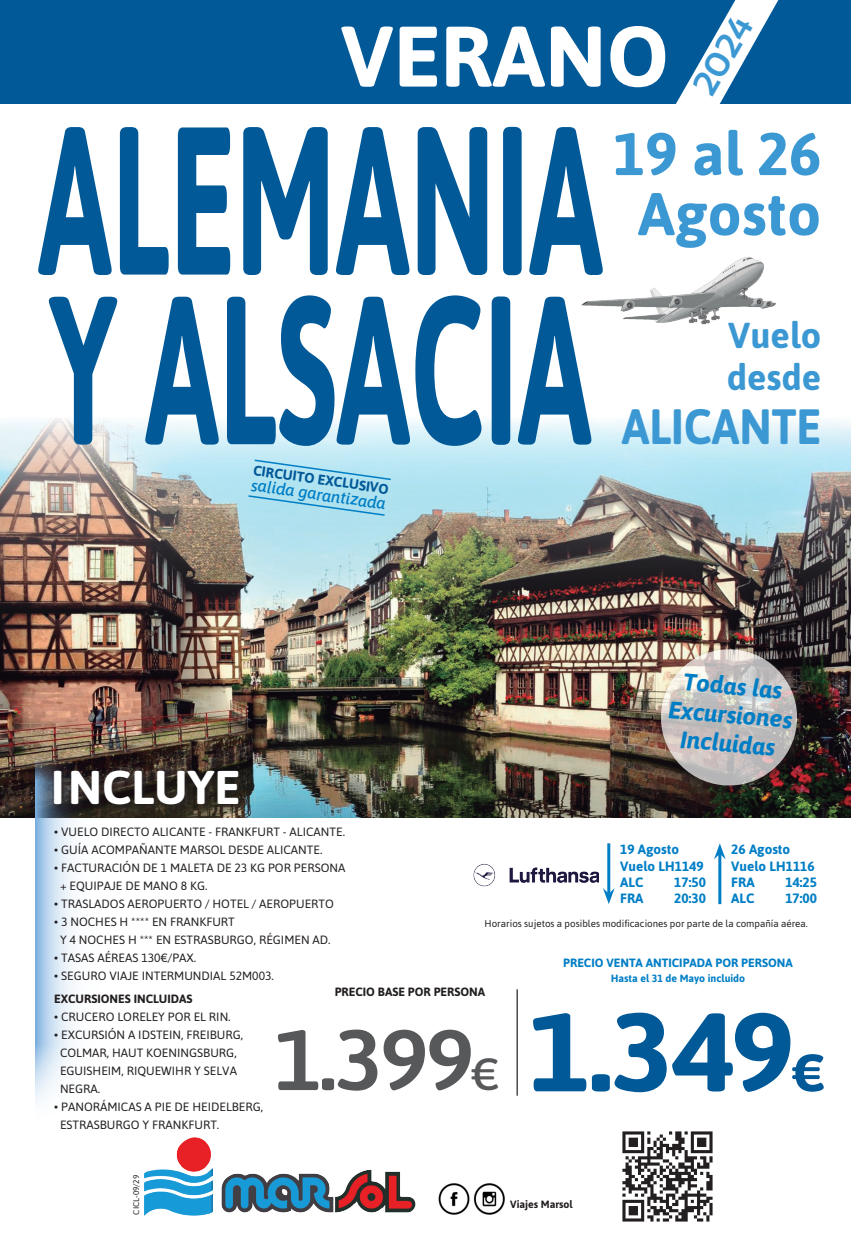
<style>
.page{position:relative;width:851px;height:1234px;background:#fff}
.page>*{position:absolute;margin:0;border:0;box-sizing:border-box;transform-origin:0 0}
.t1{font:700 210px "Asap";color:#015998;scale:.57 1}
.t2{font:700 111px "Asap";color:#015998;scale:1.06 1}
.t3{font:600 85.5px "Asap";color:#57585a;scale:1.06 1}
.t4{font:700 85.5px "Asap";color:#fff}
.t5{font:700 60px "Asap";color:#3b98d3}
.t6{font:700 49.5px "Asap";color:#3b98d3;scale:.91 1}
.t7{font:700 47.25px "Asap";color:#fff}
.t8{font:700 36px "Asap";color:#3b98d3}
.t9{font:700 34.5px "Sansation";color:#3b98d3}
.t10{font:italic 700 24px "Asap";color:#007ec5}
.t11{font:italic 500 16.65px "Asap";color:#007ec5}
.t12{font:700 13.95px "Asap";color:#015998}
.t13{font:700 13.5px "Asap";color:#007ec5}
.t14{font:12px "Asap";color:#231f20}
.t15{font:700 12px "Asap";color:#231f20}
.t16{font:700 12px "Asap";color:#007ec5}
.t17{font:700 10.5px "Asap";color:#007ec5}
.t18{font:700 10.5px "Asap";color:#231f20}
.t19{font:9.75px "Asap";color:#231f20}
.t20{font:8.25px "Asap";color:#231f20}
.s1{font-size:52.5px}
.s2{font-weight:500;font-size:45px}
</style>
<div class="page">
<img style="left:0;top:419px;width:850px;height:398px">
<div style="left:111px;top:1105px;width:350px;height:128px;background:#fff;opacity:.5"></div>
<img style="left:176px;top:1136px;width:37px;height:36px">
<img style="left:436px;top:1181px;width:69px;height:33px">
<img style="left:581px;top:256px;width:195px;height:69px">
<div style="left:0;top:0;width:850px;height:104px;background:#015998"></div>
<svg style="left:676px;top:0;width:102px;height:104px"></svg>
<svg style="left:253px;top:458px;width:139px;height:23px;background:#acdff0"></svg>
<svg style="left:247px;top:494px;width:139px;height:22px;background:#a2daec"></svg>
<svg style="left:35px;top:747px;width:90px;height:377px"></svg>
<div style="left:52px;top:768px;width:194px;height:43px;background:#231f20;opacity:.75"></div>
<hr style="left:516px;top:989px;width:1px;height:106px;background:#231f20">
<img style="left:622px;top:1131px;width:91px;height:91px">
<hr style="left:607px;top:843px;width:3px;height:50px;background:#007ec5">
<svg style="left:603px;top:887px;width:11px;height:16px"></svg>
<hr style="left:718px;top:853px;width:3px;height:50px;background:#007ec5">
<svg style="left:714px;top:843px;width:11px;height:16px"></svg>
<img style="left:473px;top:864px;width:125px;height:22px">
<div style="left:656px;top:644px;width:152px;height:152px;background:#231f20;opacity:.75"></div>
<img style="left:657px;top:646px;width:143px;height:142px">
<p class="t4" style="left:341px;top:7px;width:329px">VERANO</p>
<p class="t9" style="left:684px;top:82px;width:86px;rotate:-60deg">2024</p>
<p class="t1" style="left:38px;top:78px;width:991px">ALEMANIA</p>
<p class="t1" style="left:50px;top:248px;width:951px">Y ALSACIA</p>
<p class="t12" style="left:254px;top:462px;width:138px;rotate:8deg">CIRCUITO EXCLUSIVO</p>
<p class="t11" style="left:253px;top:473px;width:137px;rotate:8deg">salida garantizada</p>
<p class="t5" style="left:613px;top:119px;width:209px">19 al 26</p>
<p class="t5" style="left:638px;top:179px;width:185px">Agosto</p>
<p class="t8" style="left:728px;top:314px;width:94px">Vuelo</p>
<p class="t8" style="left:726px;top:356px;width:96px">desde</p>
<p class="t6" style="left:621px;top:398px;width:221px">ALICANTE</p>
<p class="t7" style="left:51px;top:760px;width:191px">INCLUYE</p>
<p class="t10" style="left:684px;top:667px;width:101px;rotate:5deg">Todas las</p>
<p class="t10" style="left:669px;top:695px;width:126px;rotate:5deg">Excursiones</p>
<p class="t10" style="left:681px;top:725px;width:97px;rotate:5deg">Incluidas</p>
<p class="t14" style="left:54px;top:824px;width:292px">• VUELO DIRECTO ALICANTE - FRANKFURT - ALICANTE.</p>
<p class="t14" style="left:54px;top:842px;width:270px">• GUÍA ACOMPAÑANTE MARSOL DESDE ALICANTE.</p>
<p class="t14" style="left:54px;top:860px;width:292px">• FACTURACIÓN DE 1 MALETA DE 23 KG POR PERSONA</p>
<p class="t14" style="left:60px;top:878px;width:149px">+ EQUIPAJE DE MANO 8 KG.</p>
<p class="t14" style="left:54px;top:896px;width:281px">• TRASLADOS AEROPUERTO / HOTEL / AEROPUERTO</p>
<p class="t14" style="left:54px;top:914px;width:182px">• 3 NOCHES H **** EN FRANKFURT</p>
<p class="t14" style="left:60px;top:932px;width:272px">Y 4 NOCHES H *** EN ESTRASBURGO, RÉGIMEN AD.</p>
<p class="t14" style="left:54px;top:950px;width:143px">• TASAS AÉREAS 130€/PAX.</p>
<p class="t14" style="left:54px;top:968px;width:221px">• SEGURO VIAJE INTERMUNDIAL 52M003.</p>
<p class="t15" style="left:54px;top:991px;width:140px">EXCURSIONES INCLUIDAS</p>
<p class="t14" style="left:54px;top:1009px;width:178px">• CRUCERO LORELEY POR EL RIN.</p>
<p class="t14" style="left:54px;top:1027px;width:190px">• EXCURSIÓN A IDSTEIN, FREIBURG,</p>
<p class="t14" style="left:60px;top:1045px;width:178px">COLMAR, HAUT KOENINGSBURG,</p>
<p class="t14" style="left:60px;top:1063px;width:178px">EGUISHEIM, RIQUEWIHR Y SELVA</p>
<p class="t14" style="left:60px;top:1081px;width:42px">NEGRA.</p>
<p class="t14" style="left:54px;top:1099px;width:210px">• PANORÁMICAS A PIE DE HEIDELBERG,</p>
<p class="t14" style="left:60px;top:1117px;width:161px">ESTRASBURGO Y FRANKFURT.</p>
<p class="t13" style="left:731px;top:841px;width:60px">26 Agosto</p>
<p class="t13" style="left:731px;top:857px;width:85px">Vuelo LH1116</p>
<p class="t13" style="left:731px;top:874px;width:25px">FRA</p>
<p class="t13" style="left:785px;top:874px;width:33px">14:25</p>
<p class="t13" style="left:731px;top:890px;width:25px">ALC</p>
<p class="t13" style="left:785px;top:890px;width:33px">17:00</p>
<p class="t13" style="left:620px;top:841px;width:60px">19 Agosto</p>
<p class="t13" style="left:620px;top:857px;width:85px">Vuelo LH1149</p>
<p class="t13" style="left:620px;top:874px;width:25px">ALC</p>
<p class="t13" style="left:674px;top:874px;width:33px">17:50</p>
<p class="t13" style="left:620px;top:890px;width:25px">FRA</p>
<p class="t13" style="left:674px;top:890px;width:33px">20:30</p>
<p class="t19" style="left:484px;top:917px;width:324px">Horarios sujetos a posibles modificaciones por parte de la compañía aérea.</p>
<p class="t16" style="left:563px;top:955px;width:231px">PRECIO VENTA ANTICIPADA POR PERSONA</p>
<p class="t17" style="left:610px;top:972px;width:136px">Hasta el 31 de Mayo incluido</p>
<p class="t15" style="left:335px;top:984px;width:152px">PRECIO BASE POR PERSONA</p>
<p class="t2" style="left:528px;top:987px;width:281px">1.349<span class="s1">€</span></p>
<p class="t3" style="left:273px;top:1000px;width:215px">1.399<span class="s2">€</span></p>
<p class="t20" style="left:131px;top:1214px;width:41px;rotate:-90deg">CICL-09/29</p>
<p class="t18" style="left:510px;top:1197px;width:64px">Viajes Marsol</p>
</div>
